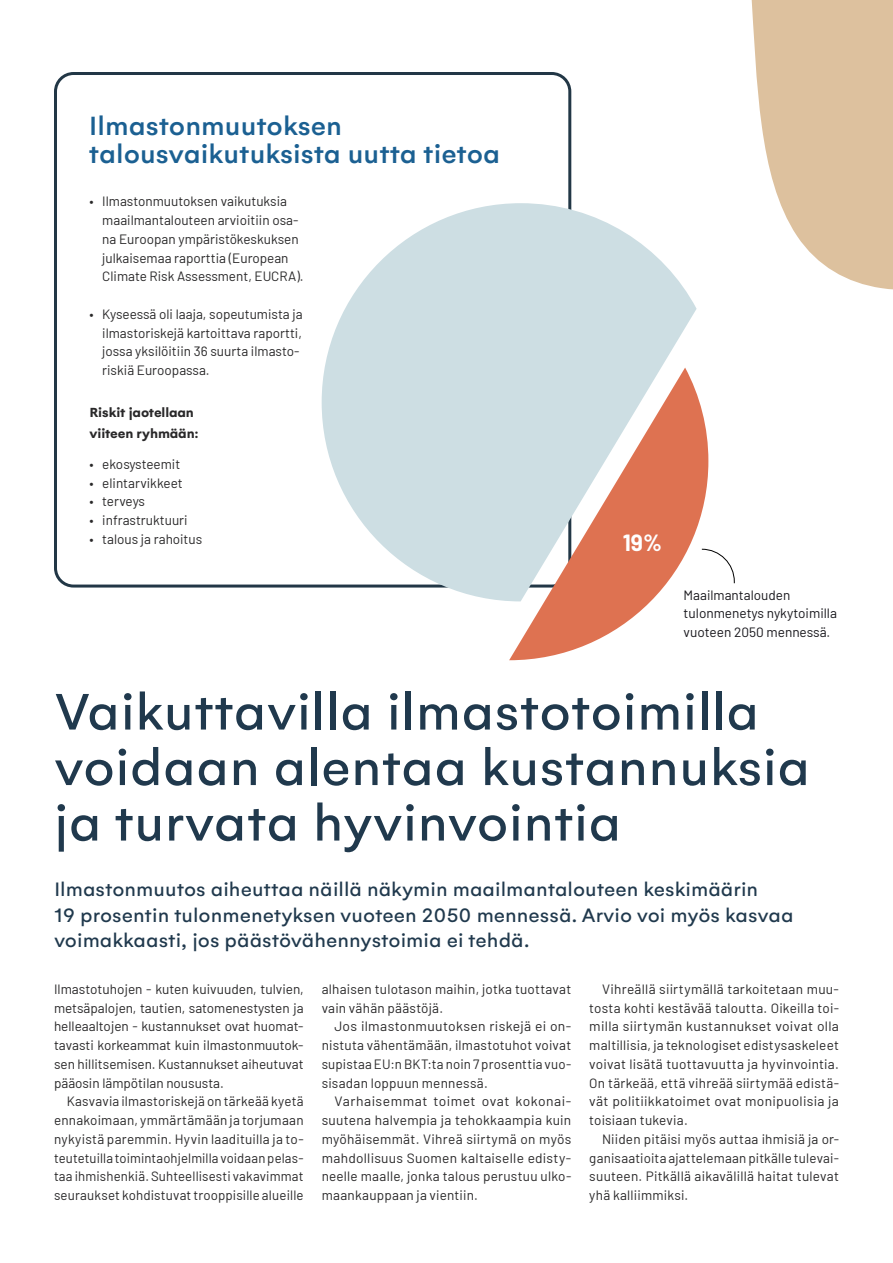
<style>
.page{position:relative;width:893px;height:1263px;background:#fff}
.page>*{position:absolute;margin:0;border:0;box-sizing:border-box;transform-origin:0 0}
.H1_otsikko{font:55.5px/55.5px "Gelion";color:#20394d}
.Kainalo-otsikko{font:500 28.5px/28.5px "Gelion";color:#1b6092}
.t1{font:700 22.8px "Barlow";color:#fff}
.Ingressi{font:21px/25.2px "Gelion";color:#20394d}
.Väliotsikko{font:700 14.25px/21px "Gelion";letter-spacing:-.01em;color:#292829}
.p__leipis_sis{font:13.5px/18.8px "Barlow";letter-spacing:.015em;color:#292829;text-align:justify}
.li{font:13.5px/18.8px "Barlow";color:#292829}
.p__leipis_ei_sis{font:13.5px/18.8px "Barlow";color:#292829;text-align:justify}
.t2{font:13.5px/18.8px "Barlow";color:#19181d}
</style>
<div class="page">
<div style="left:54px;top:72px;width:517px;height:515px;border:3px solid #223746;border-radius:18px"></div>
<svg style="left:322px;top:203px;width:375px;height:398px;fill:#cddee3"></svg>
<svg style="left:509px;top:368px;width:199px;height:292px"></svg>
<svg style="left:701px;top:548px;width:34px;height:36px"></svg>
<svg style="left:751px;top:0;width:142px;height:290px"></svg>
<h2 class="Kainalo-otsikko" style="left:89px;top:112px;width:413px">Ilmastonmuutoksen talousvaikutuksista uutta tietoa</h2>
<p class="li" style="left:102px;top:191px;width:203px;text-indent:-13px">• Ilmastonmuutoksen vaikutuksia maailmantalouteen arvioitiin osa&shy;na Euroopan ympäristökeskuksen julkaisemaa raporttia (European Climate Risk Assessment, EUCRA).</p>
<p class="li" style="left:102px;top:303px;width:202px;text-indent:-13px">• Kyseessä oli laaja, sopeutumista ja ilmastoriskejä kartoittava raportti, jossa yksilöitiin 36 suurta ilmasto&shy;riskiä Euroopassa.</p>
<p class="Väliotsikko" style="left:90px;top:402px;width:111px">Riskit jaotellaan viiteen ryhmään:</p>
<p class="li" style="left:90px;top:453px;width:92px">• ekosysteemit</p>
<p class="li" style="left:90px;top:472px;width:95px">• elintarvikkeet</p>
<p class="li" style="left:90px;top:491px;width:57px">• terveys</p>
<p class="li" style="left:90px;top:510px;width:100px">• infrastruktuuri</p>
<p class="li" style="left:90px;top:528px;width:114px">• talous ja rahoitus</p>
<p class="t1" style="left:623px;top:526px;width:41px">19%</p>
<p class="t2" style="left:684px;top:584px;width:155px">Maailmantalouden tulonmenetys nykytoimilla vuoteen 2050 mennessä.</p>
<h1 class="H1_otsikko" style="left:54px;top:685px;width:758px">Vaikuttavilla ilmastotoimilla voidaan alentaa kustannuksia ja turvata hyvinvointia</h1>
<p class="Ingressi" style="left:54px;top:877px;width:741px">Ilmastonmuutos aiheuttaa näillä näkymin maailmantalouteen keskimäärin<br>19 prosentin tulonmenetyksen vuoteen 2050 mennessä. Arvio voi myös kasvaa voimakkaasti, jos päästövähennystoimia ei tehdä.</p>
<p class="p__leipis_ei_sis" style="left:54px;top:978px;width:251px">Ilmastotuhojen - kuten kuivuuden, tulvien, metsäpalojen, tautien, satomenestysten ja helleaaltojen - kustannukset ovat huomat&shy;tavasti korkeammat kuin ilmastonmuutok&shy;sen hillitsemisen. Kustannukset aiheutuvat pääosin lämpötilan noususta.</p>
<p class="p__leipis_sis" style="left:54px;top:1091px;width:251px;text-indent:13px">Kasvavia ilmastoriskejä on tärkeää kyetä ennakoimaan, ymmärtämään ja torjumaan nykyistä paremmin. Hyvin laadituilla ja to&shy;teutetuilla toimintaohjelmilla voidaan pelas&shy;taa ihmishenkiä. Suhteellisesti vakavimmat seuraukset kohdistuvat trooppisille alueille</p>
<p class="p__leipis_sis" style="left:589px;top:978px;width:251px;text-indent:13px">Vihreällä siirtymällä tarkoitetaan muu&shy;tosta kohti kestävää taloutta. Oikeilla toi&shy;milla siirtymän kustannukset voivat olla maltillisia, ja teknologiset edistysaskeleet voivat lisätä tuottavuutta ja hyvinvointia.<br>On tärkeää, että vihreää siirtymää edistä&shy;vät politiikkatoimet ovat monipuolisia ja toisiaan tukevia.</p>
<p class="p__leipis_sis" style="left:589px;top:1128px;width:251px;text-indent:13px">Niiden pitäisi myös auttaa ihmisiä ja or&shy;ganisaatioita ajattelemaan pitkälle tulevai&shy;suuteen. Pitkällä aikavälillä haitat tulevat yhä kalliimmiksi.</p>
<p class="p__leipis_sis" style="left:322px;top:978px;width:251px">alhaisen tulotason maihin, jotka tuottavat vain vähän päästöjä.</p>
<p class="p__leipis_sis" style="left:322px;top:1016px;width:251px;text-indent:13px">Jos ilmastonmuutoksen riskejä ei on&shy;nistuta vähentämään, ilmastotuhot voivat supistaa EU:n BKT:ta noin 7 prosenttia vuo&shy;sisadan loppuun mennessä.</p>
<p class="p__leipis_sis" style="left:322px;top:1091px;width:251px;text-indent:13px">Varhaisemmat toimet ovat kokonai&shy;suutena halvempia ja tehokkaampia kuin myöhäisemmät. Vihreä siirtymä on myös mahdollisuus Suomen kaltaiselle edisty&shy;neelle maalle, jonka talous perustuu ulko&shy;maankauppaan ja vientiin.</p>
</div>
